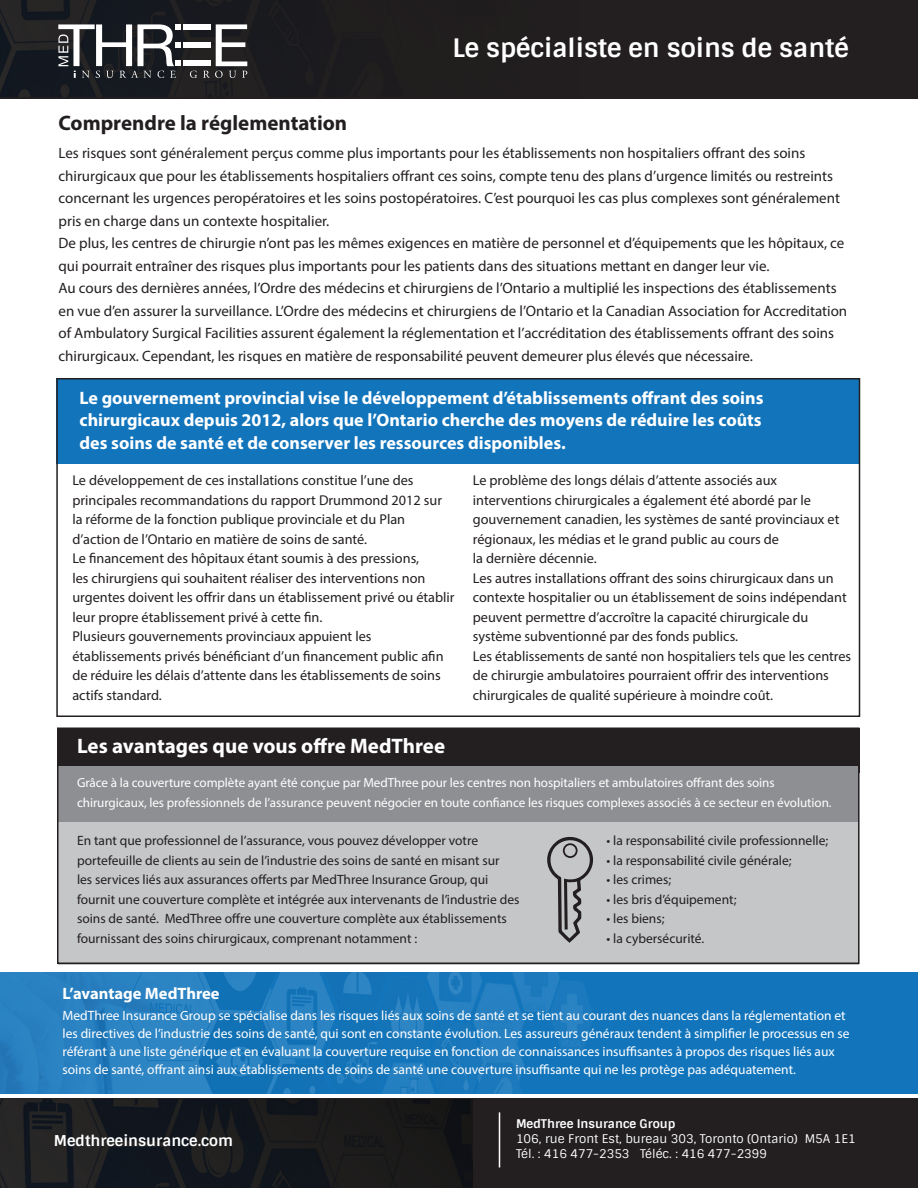
<style>
.page{position:relative;width:918px;height:1188px;background:#fff}
.page>*{position:absolute;margin:0;border:0;box-sizing:border-box;transform-origin:0 0}
.t1{font:700 25.5px "Sintony";color:#fff}
.t2{font:700 21px "Myriad Pro";color:#fff}
.t3{font:700 21px "Myriad Pro";color:#231f20}
.t4{font:700 18px/22.5px "Myriad Pro";color:#fff;text-align:justify}
.t5{font:700 16.5px "Myriad Pro";color:#fff}
.t6{font:15px/22.5px "Myriad Pro";color:#231f20}
.t7{font:700 15px "Sintony";color:#fff}
.t8{font:14.25px/19.5px "Myriad Pro";color:#231f20}
.t9{font:13.5px/19.5px "Myriad Pro";color:#231f20}
.t10{font:13.5px/18px "Myriad Pro";color:#fff}
.t11{font:13.2px/19.5px "Myriad Pro";letter-spacing:-.005em;color:#fff}
.t12{font:12px/15px "Sintony";color:#fff}
.t13{font:700 12px "Sintony";color:#fff}
</style>
<div class="page">
<div style="left:57px;top:378px;width:802px;height:86px;background:#1275bc"></div>
<div style="left:0;top:972px;width:918px;height:122px;background:#1275bc"></div>
<img style="left:0;top:972px;width:583px;height:122px">
<div style="left:0;top:0;width:918px;height:98px;background:#231f20"></div>
<img style="left:0;top:0;width:283px;height:97px">
<div style="left:183px;top:24px;width:28px;height:6px;background:#fff"></div>
<div style="left:183px;top:43px;width:28px;height:5px;background:#fff"></div>
<div style="left:183px;top:61px;width:28px;height:5px;background:#fff"></div>
<svg style="left:58px;top:24px;width:123px;height:54px"></svg>
<svg style="left:190px;top:71px;width:7px;height:7px"></svg>
<svg style="left:203px;top:24px;width:44px;height:54px"></svg>
<div style="left:0;top:1098px;width:918px;height:90px;background:#231f20"></div>
<img style="left:0;top:1100px;width:472px;height:88px">
<hr style="left:499px;top:1112px;width:1px;height:55px;background:#fff">
<div style="left:58px;top:728px;width:802px;height:45px;background:#231f20"></div>
<div style="left:58px;top:767px;width:801px;height:75px;background:#8d8f92"></div>
<div style="left:58px;top:822px;width:801px;height:142px;background:#c5c6c8"></div>
<div style="left:57px;top:728px;width:803px;height:236px;border:2px solid #231f20"></div>
<svg style="left:547px;top:837px;width:47px;height:106px"></svg>
<div style="left:563px;top:843px;width:15px;height:15px;border:2px solid #231f20;border-radius:50%"></div>
<div style="left:56px;top:378px;width:804px;height:339px;border:2px solid #231f20"></div>
<h1 class="t1" style="left:453px;top:32px;width:398px">Le spécialiste en soins de santé</h1>
<h2 class="t3" style="left:58px;top:109px;width:290px">Comprendre la réglementation</h2>
<p class="t6" style="left:58px;top:142px;width:790px">Les risques sont généralement perçus comme plus importants pour les établissements non hospitaliers offrant des soins chirurgicaux que pour les établissements hospitaliers offrant ces soins, compte tenu des plans d’urgence limités ou restreints concernant les urgences peropératoires et les soins postopératoires. C’est pourquoi les cas plus complexes sont généralement pris en charge dans un contexte hospitalier.<br>De plus, les centres de chirurgie n’ont pas les mêmes exigences en matière de personnel et d’équipements que les hôpitaux, ce qui pourrait entraîner des risques plus importants pour les patients dans des situations mettant en danger leur vie.<br>Au cours des dernières années, l’Ordre des médecins et chirurgiens de l’Ontario a multiplié les inspections des établissements en vue d’en assurer la surveillance. L’Ordre des médecins et chirurgiens de l’Ontario et la Canadian Association for Accreditation of Ambulatory Surgical Facilities assurent également la réglementation et l’accréditation des établissements offrant des soins chirurgicaux. Cependant, les risques en matière de responsabilité peuvent demeurer plus élevés que nécessaire.</p>
<p class="t4" style="left:80px;top:386px;width:686px">Le gouvernement provincial vise le développement d’établissements offrant des soins chirurgicaux depuis 2012, alors que l’Ontario cherche des moyens de réduire les coûts des soins de santé et de conserver les ressources disponibles.</p>
<p class="t8" style="left:72px;top:471px;width:384px">Le développement de ces installations constitue l’une des principales recommandations du rapport Drummond 2012 sur la réforme de la fonction publique provinciale et du Plan d’action de l’Ontario en matière de soins de santé.<br>Le financement des hôpitaux étant soumis à des pressions,<br>les chirurgiens qui souhaitent réaliser des interventions non urgentes doivent les offrir dans un établissement privé ou établir leur propre établissement privé à cette fin.<br>Plusieurs gouvernements provinciaux appuient les établissements privés bénéficiant d’un financement public afin de réduire les délais d’attente dans les établissements de soins actifs standard.</p>
<p class="t8" style="left:473px;top:471px;width:380px">Le problème des longs délais d’attente associés aux interventions chirurgicales a également été abordé par le gouvernement canadien, les systèmes de santé provinciaux et régionaux, les médias et le grand public au cours de<br>la dernière décennie.<br>Les autres installations offrant des soins chirurgicaux dans un contexte hospitalier ou un établissement de soins indépendant peuvent permettre d’accroître la capacité chirurgicale du système subventionné par des fonds publics.<br>Les établissements de santé non hospitaliers tels que les centres de chirurgie ambulatoires pourraient offrir des interventions chirurgicales de qualité supérieure à moindre coût.</p>
<h2 class="t2" style="left:77px;top:732px;width:370px">Les avantages que vous offre MedThree</h2>
<p class="t11" style="left:77px;top:773px;width:756px">Grâce à la couverture complète ayant été conçue par MedThree pour les centres non hospitaliers et ambulatoires offrant des soins chirurgicaux, les professionnels de l’assurance peuvent négocier en toute confiance les risques complexes associés à ce secteur en évolution.</p>
<p class="t9" style="left:77px;top:831px;width:444px">En tant que professionnel de l’assurance, vous pouvez développer votre portefeuille de clients au sein de l’industrie des soins de santé en misant sur<br>les services liés aux assurances offerts par MedThree Insurance Group, qui fournit une couverture complète et intégrée aux intervenants de l’industrie des soins de santé. MedThree offre une couverture complète aux établissements fournissant des soins chirurgicaux, comprenant notamment :</p>
<p class="t9" style="left:607px;top:831px;width:223px">• la responsabilité civile professionnelle;</p>
<p class="t9" style="left:607px;top:850px;width:187px">• la responsabilité civile générale;</p>
<p class="t9" style="left:607px;top:870px;width:66px">• les crimes;</p>
<p class="t9" style="left:607px;top:889px;width:131px">• les bris d’équipement;</p>
<p class="t9" style="left:607px;top:909px;width:60px">• les biens;</p>
<p class="t9" style="left:607px;top:928px;width:99px">• la cybersécurité.</p>
<p class="t5" style="left:63px;top:983px;width:159px">L’avantage MedThree</p>
<p class="t10" style="left:63px;top:1007px;width:789px">MedThree Insurance Group se spécialise dans les risques liés aux soins de santé et se tient au courant des nuances dans la réglementation et les directives de l’industrie des soins de santé, qui sont en constante évolution. Les assureurs généraux tendent à simplifier le processus en se référant à une liste générique et en évaluant la couverture requise en fonction de connaissances insuffisantes à propos des risques liés aux soins de santé, offrant ainsi aux établissements de soins de santé une couverture insuffisante qui ne les protège pas adéquatement.</p>
<p class="t7" style="left:54px;top:1131px;width:181px">Medthreeinsurance.com</p>
<p class="t13" style="left:516px;top:1116px;width:161px">MedThree Insurance Group</p>
<p class="t12" style="left:516px;top:1132px;width:341px">106, rue Front Est, bureau 303, Toronto (Ontario) M5A 1E1<br>Tél. : 416 477-2353 Téléc. : 416 477-2399</p>
</div>
